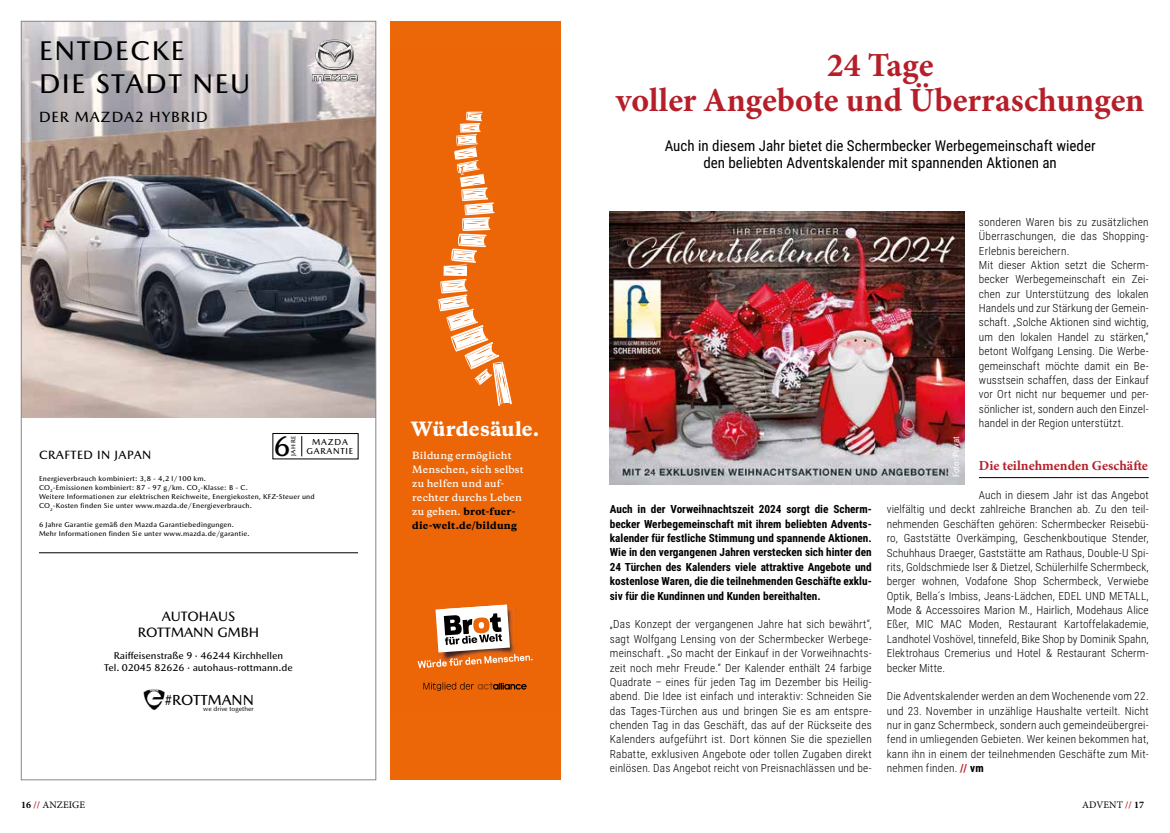
<style>
.page{position:relative;width:1170px;height:833px;background:#fff}
.page>*{position:absolute;margin:0;border:0;box-sizing:border-box;transform-origin:0 0}
.t1{font:700 33.75px/35px "Minion Pro";color:#b61f29;text-align:center}
.t2{font:500 28.75px "Mazda Type";color:#000}
.t3{font:500 27.5px/33px "Mazda Type";letter-spacing:.06em;color:#000}
.t4{font:800 18.5px "Galaxie Copernicus";letter-spacing:.01em;color:#fff}
.t5{font:15px/17.5px "Roboto Condensed";color:#000;text-align:center}
.t6{font:500 15px "Mazda Type";letter-spacing:.06em;color:#000}
.t7{font:500 14.75px "Mazda Type";color:#000}
.t8{font:700 13.75px "Minion Pro";color:#b61f29}
.t9{font:500 13.75px/16.5px "Mazda Type";color:#000;text-align:center}
.t10{font:500 12.12px "Mazda Type";letter-spacing:.04em;color:#000}
.t11{font:300 11.25px/14.4px "Roboto Condensed";letter-spacing:.015em;color:#000;text-align:justify}
.t12{font:700 11.25px/14.4px "Roboto Condensed";color:#000;text-align:justify}
.t13{font:500 10px/12.5px "Mazda Type";color:#000;text-align:center}
.t14{font:10px "Minion Pro";letter-spacing:.01em;color:#000}
.t15{font:600 9.38px/14px "Galaxie Copernicus";letter-spacing:.025em;color:#fff}
.t16{font:500 8.75px/9.4px "Mazda Type";letter-spacing:.09em;color:#000;text-align:center}
.t17{font:8.75px "Roboto Condensed";letter-spacing:.025em;color:#fff}
.t18{font:500 7.12px/9.2px "Mazda Type";letter-spacing:.025em;color:#000}
.t19{font:6.62px "Mazda Type";color:#000}
.t20{font:500 6.38px "Mazda Type";color:#000}
.s1{font-weight:700}
.s2{font-weight:700;color:#b61f29}
.s3{font-weight:800;color:#000}
</style>
<div class="page">
<hr style="left:978px;top:477px;width:170px;height:1px;background:#000">
<img style="left:609px;top:211px;width:355px;height:273px">
<img style="left:23px;top:23px;width:351px;height:394px">
<svg style="left:312px;top:40px;width:45px;height:41px"></svg>
<img style="left:143px;top:689px;width:22px;height:20px">
<div style="left:273px;top:433px;width:85px;height:26px;border:1px solid #000"></div>
<svg style="left:301px;top:436px;width:1px;height:20px"></svg>
<hr style="left:39px;top:552px;width:319px;height:1px;background:#000">
<div style="left:390px;top:21px;width:170px;height:759px;background:#ec6708"></div>
<svg style="left:417px;top:604px;width:115px;height:64px"></svg>
<svg style="left:438px;top:112px;width:74px;height:294px"></svg>
<svg style="left:423px;top:682px;width:103px;height:9px"></svg>
<h3 class="t3" style="left:39px;top:33px;width:213px">ENTDECKE<br>DIE STADT NEU</h3>
<h3 class="t6" style="left:39px;top:107px;width:170px">DER MAZDA2 HYBRID</h3>
<h2 class="t2" style="left:273px;top:428px;width:19px">6</h2>
<p class="t20" style="left:289px;top:456px;width:22px;rotate:-90deg">JAHRE</p>
<p class="t16" style="left:306px;top:437px;width:48px">MAZDA<br>GARANTIE</p>
<p class="t10" style="left:39px;top:448px;width:114px">CRAFTED IN JAPAN</p>
<p class="t18" style="left:39px;top:473px;width:277px">Energieverbrauch kombiniert: 3,8 - 4,2 l/100 km.<br>CO<sub>2</sub>-Emissionen kombiniert: 87 - 97 g/km. CO<sub>2</sub>-Klasse: B - C.<br>Weitere Informationen zur elektrischen Reichweite, Energiekosten, KFZ-Steuer und CO<sub>2</sub>-Kosten finden Sie unter www.mazda.de/Energieverbrauch.</p>
<p class="t18" style="left:39px;top:520px;width:212px">6 Jahre Garantie gemäß den Mazda Garantiebedingungen.<br>Mehr Informationen finden Sie unter www.mazda.de/garantie.</p>
<p class="t9" style="left:138px;top:608px;width:123px">AUTOHAUS<br>ROTTMANN GMBH</p>
<p class="t13" style="left:104px;top:649px;width:190px">Raiffeisenstraße 9 · 46244 Kirchhellen<br>Tel. 02045 82626 · autohaus-rottmann.de</p>
<h3 class="t7" style="left:165px;top:691px;width:90px">#ROTTMANN</h3>
<p class="t19" style="left:203px;top:704px;width:52px">we drive together</p>
<p class="t14" style="left:21px;top:798px;width:65px"><span class="s1">16</span> <span class="s2">//</span> ANZEIGE</p>
<h3 class="t4" style="left:411px;top:416px;width:130px">Würdesäule.</h3>
<p class="t15" style="left:412px;top:448px;width:113px">Bildung ermöglicht<br>Menschen, sich selbst zu helfen und auf&shy;rechter durchs Leben zu gehen. <span class="s3">brot-fuer&shy;die-welt.de/bildung</span></p>
<h1 class="t1" style="left:616px;top:49px;width:530px">24 Tage<br>voller Angebote und Überraschungen</h1>
<h3 class="t5" style="left:664px;top:136px;width:432px">Auch in diesem Jahr bietet die Schermbecker Werbegemeinschaft wieder den beliebten Adventskalender mit spannenden Aktionen an</h3>
<p class="t12" style="left:609px;top:502px;width:263px">Auch in der Vorweihnachtszeit 2024 sorgt die Scherm&shy;becker Werbegemeinschaft mit ihrem beliebten Advents&shy;kalender für festliche Stimmung und spannende Aktionen.<br>Wie in den vergangenen Jahren verstecken sich hinter den 24 Türchen des Kalenders viele attraktive Angebote und kostenlose Waren, die die teilnehmenden Geschäfte exklu&shy;siv für die Kundinnen und Kunden bereithalten.</p>
<p class="t11" style="left:609px;top:617px;width:263px">„Das Konzept der vergangenen Jahre hat sich bewährt“, sagt Wolfgang Lensing von der Schermbecker Werbege&shy;meinschaft. „So macht der Einkauf in der Vorweihnachts&shy;zeit noch mehr Freude.“ Der Kalender enthält 24 farbige Quadrate – eines für jeden Tag im Dezember bis Heilig&shy;abend. Die Idee ist einfach und interaktiv: Schneiden Sie das Tages-Türchen aus und bringen Sie es am entspre&shy;chenden Tag in das Geschäft, das auf der Rückseite des Kalenders aufgeführt ist. Dort können Sie die speziellen Rabatte, exklusiven Angebote oder tollen Zugaben direkt einlösen. Das Angebot reicht von Preisnachlässen und be-</p>
<p class="t11" style="left:978px;top:214px;width:171px;text-align:left">sonderen Waren bis zu zusätzlichen Überraschungen, die das Shopping-Erlebnis bereichern.<br>Mit dieser Aktion setzt die Scherm&shy;becker Werbegemeinschaft ein Zei&shy;chen zur Unterstützung des lokalen Handels und zur Stärkung der Gemein&shy;schaft. „Solche Aktionen sind wichtig, um den lokalen Handel zu stärken,“ betont Wolfgang Lensing. Die Werbe&shy;gemeinschaft möchte damit ein Be&shy;wusstsein schaffen, dass der Einkauf vor Ort nicht nur bequemer und per&shy;sönlicher ist, sondern auch den Einzel&shy;handel in der Region unterstützt.</p>
<p class="t8" style="left:978px;top:457px;width:170px">Die teilnehmenden Geschäfte</p>
<p class="t11" style="left:886px;top:487px;width:263px;text-indent:92px">Auch in diesem Jahr ist das Angebot vielfältig und deckt zahlreiche Branchen ab. Zu den teil&shy;nehmenden Geschäften gehören: Schermbecker Reisebü&shy;ro, Gaststätte Overkämping, Geschenkboutique Stender, Schuhhaus Draeger, Gaststätte am Rathaus, Double-U Spi&shy;rits, Goldschmiede Iser &amp; Dietzel, Schülerhilfe Schermbeck, berger wohnen, Vodafone Shop Schermbeck, Verwiebe Optik, Bella´s Imbiss, Jeans-Lädchen, EDEL UND METALL, Mode &amp; Accessoires Marion M., Hairlich, Modehaus Alice Eßer, MIC MAC Moden, Restaurant Kartoffelakademie, Landhotel Voshövel, tinnefeld, Bike Shop by Dominik Spahn, Elektrohaus Cremerius und Hotel &amp; Restaurant Scherm&shy;becker Mitte.</p>
<p class="t11" style="left:886px;top:688px;width:263px">Die Adventskalender werden an dem Wochenende vom 22. und 23. November in unzählige Haushalte verteilt. Nicht nur in ganz Schermbeck, sondern auch gemeindeübergrei&shy;fend in umliegenden Gebieten. Wer keinen bekommen hat, kann ihn in einem der teilnehmenden Geschäfte zum Mit&shy;nehmen finden. <span class="s2">//</span> <span class="s1">vm</span></p>
<p class="t14" style="left:1081px;top:798px;width:64px">ADVENT <span class="s2">//</span> <span class="s1">17</span></p>
<p class="t17" style="left:949px;top:477px;width:43px;rotate:-90deg">Foto: Privat</p>
</div>
